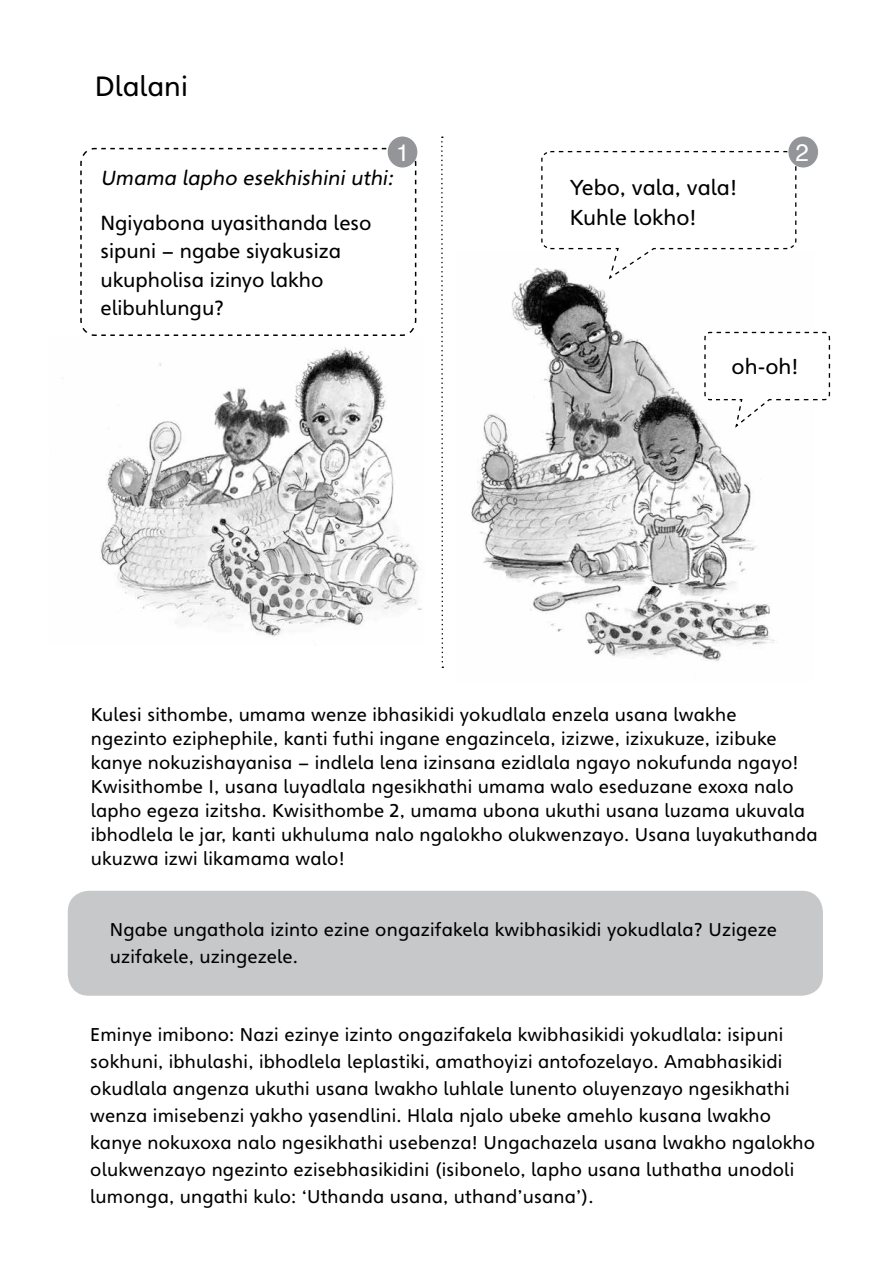
<style>
.page{position:relative;width:893px;height:1263px;background:#fff}
.page>*{position:absolute;margin:0;border:0;box-sizing:border-box;transform-origin:0 0}
.t1{font:27.15px "Heinemann";color:#000}
.t2{font:24px "Helvetica";color:#fff}
.t3{font:21px/30px "Heinemann";color:#000}
.t4{font:19.8px/28.3px "Heinemann";color:#000}
.t5{font:italic 19.8px "Heinemann";color:#000}
.t6{font:18px/27px "Heinemann";letter-spacing:.01em;color:#000}
</style>
<div class="page">
<div style="left:68px;top:891px;width:755px;height:105px;background:#c6c8ca;border-radius:21px"></div>
<img style="left:471px;top:267px;width:304px;height:394px">
<img style="left:101px;top:346px;width:321px;height:291px">
<svg style="left:80px;top:147px;width:337px;height:190px"></svg>
<svg style="left:704px;top:331px;width:127px;height:98px"></svg>
<svg style="left:541px;top:150px;width:256px;height:131px"></svg>
<svg style="left:441px;top:137px;width:2px;height:531px"></svg>
<div style="left:388px;top:136px;width:29px;height:32px;background:#939598;border-radius:50%"></div>
<div style="left:788px;top:136px;width:30px;height:32px;background:#939598;border-radius:50%"></div>
<h1 class="t1" style="left:95px;top:70px;width:94px">Dlalani</h1>
<h2 class="t2" style="left:396px;top:134px;width:15px">1</h2>
<h2 class="t2" style="left:796px;top:134px;width:15px">2</h2>
<p class="t5" style="left:100px;top:165px;width:298px">Umama lapho esekhishini uthi:</p>
<p class="t4" style="left:100px;top:209px;width:273px">Ngiyabona uyasithanda leso sipuni – ngabe siyakusiza ukupholisa izinyo lakho elibuhlungu?</p>
<p class="t3" style="left:570px;top:173px;width:169px">Yebo, vala, vala!<br>Kuhle lokho!</p>
<p class="t3" style="left:732px;top:351px;width:69px">oh-oh!</p>
<p class="t6" style="left:91px;top:703px;width:729px;line-height:24px">Kulesi sithombe, umama wenze ibhasikidi yokudlala enzela usana lwakhe<br>ngezinto eziphephile, kanti futhi ingane engazincela, izizwe, izixukuze, izibuke kanye nokuzishayanisa – indlela lena izinsana ezidlala ngayo nokufunda ngayo!<br>Kwisithombe 1, usana luyadlala ngesikhathi umama walo eseduzane exoxa nalo lapho egeza izitsha. Kwisithombe 2, umama ubona ukuthi usana luzama ukuvala ibhodlela le jar, kanti ukhuluma nalo ngalokho olukwenzayo. Usana luyakuthanda ukuzwa izwi likamama walo!</p>
<p class="t6" style="left:110px;top:916px;width:668px">Ngabe ungathola izinto ezine ongazifakela kwibhasikidi yokudlala? Uzigeze uzifakele, uzingezele.</p>
<p class="t6" style="left:90px;top:1021px;width:726px">Eminye imibono: Nazi ezinye izinto ongazifakela kwibhasikidi yokudlala: isipuni sokhuni, ibhulashi, ibhodlela leplastiki, amathoyizi antofozelayo. Amabhasikidi okudlala angenza ukuthi usana lwakho luhlale lunento oluyenzayo ngesikhathi wenza imisebenzi yakho yasendlini. Hlala njalo ubeke amehlo kusana lwakho kanye nokuxoxa nalo ngesikhathi usebenza! Ungachazela usana lwakho ngalokho olukwenzayo ngezinto ezisebhasikidini (isibonelo, lapho usana luthatha unodoli lumonga, ungathi kulo: ‘Uthanda usana, uthand’usana’).</p>
</div>
